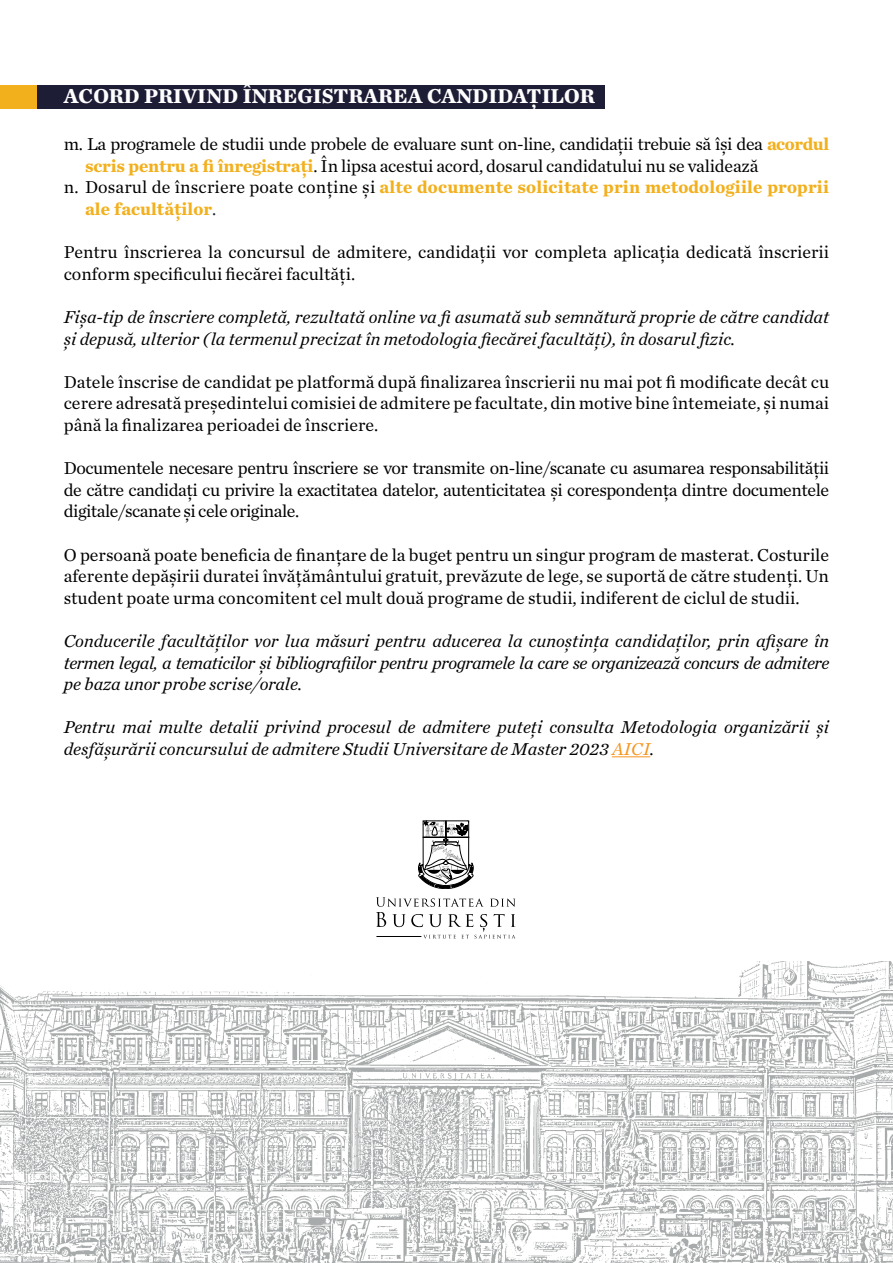
<style>
.page{position:relative;width:893px;height:1263px;background:#fff}
.page>*{position:absolute;margin:0;border:0;box-sizing:border-box;transform-origin:0 0}
.t1{font:700 21px "Chronicle Text G1";color:#fff}
.t2{font:18px/21.6px "Chronicle Text G1";color:#000;text-align:justify}
.t3{font:italic 18px/21.6px "Chronicle Text G1";color:#000}
.t4{font:700 18px "Chronicle Text G1";letter-spacing:.01em;color:#f2b01d}
.t5{font:18px "Chronicle Text G1";letter-spacing:-.025em;color:#000}
.s1{font-weight:700;color:#f2b01d}
.s2{font-weight:400;color:#000}
.s3{font-weight:400;color:#1e1d36}
.s4{color:#f7941e}
</style>
<div class="page">
<div style="left:0;top:85px;width:605px;height:23px;background:#1e1d36"></div>
<div style="left:0;top:85px;width:37px;height:23px;background:#f2b01d"></div>
<img style="left:0;top:962px;width:893px;height:301px">
<svg style="left:418px;top:820px;width:55px;height:69px"></svg>
<svg style="left:376px;top:897px;width:139px;height:41px"></svg>
<hr style="left:376px;top:936px;width:45px;height:1px;background:#000">
<hr style="left:612px;top:756px;width:38px;height:1px;background:#f7941e">
<p class="t1" style="left:64px;top:79px;width:532px">ACORD PRIVIND ÎNREGISTRAREA CANDIDAŢILOR</p>
<p class="t5" style="left:64px;top:131px;width:767px">m. La programele de studii unde probele de evaluare sunt on-line, candidaţii trebuie să își dea <span class="s1">acordul</span></p>
<p class="t2" style="left:85px;top:154px;width:675px"><span class="s1">scris pentru a fi înregistraţi</span>. În lipsa acestui acord, dosarul candidatului nu se validează</p>
<p class="t4" style="left:64px;top:173px;width:767px"><span class="s2">n. Dosarul de înscriere poate conţine și</span> alte documente solicitate prin metodologiile proprii</p>
<p class="t4" style="left:85px;top:194px;width:133px">ale facultăţilor<span class="s3">.</span></p>
<p class="t2" style="left:64px;top:240px;width:767px">Pentru înscrierea la concursul de admitere, candidaţii vor completa aplicaţia dedicată înscrierii conform specificului fiecărei facultăţi.</p>
<p class="t3" style="left:64px;top:305px;width:767px">Fișa-tip de înscriere completă, rezultată online va fi asumată sub semnătură proprie de către candidat și depusă, ulterior (la termenul precizat în metodologia fiecărei facultăţi), în dosarul fizic.</p>
<p class="t2" style="left:64px;top:370px;width:767px">Datele înscrise de candidat pe platformă după finalizarea înscrierii nu mai pot fi modificate decât cu cerere adresată președintelui comisiei de admitere pe facultate, din motive bine întemeiate, și numai până la finalizarea perioadei de înscriere.</p>
<p class="t2" style="left:64px;top:456px;width:767px">Documentele necesare pentru înscriere se vor transmite on-line/scanate cu asumarea responsabilităţii de către candidaţi cu privire la exactitatea datelor, autenticitatea și corespondenţa dintre documentele digitale/scanate și cele originale.</p>
<p class="t2" style="left:64px;top:543px;width:767px">O persoană poate beneficia de finanţare de la buget pentru un singur program de masterat. Costurile aferente depășirii duratei învăţământului gratuit, prevăzute de lege, se suportă de către studenţi. Un student poate urma concomitent cel mult două programe de studii, indiferent de ciclul de studii.</p>
<p class="t3" style="left:64px;top:629px;width:767px;text-align:justify">Conducerile facultăţilor vor lua măsuri pentru aducerea la cunoștinţa candidaţilor, prin afișare în termen legal, a tematicilor și bibliografiilor pentru programele la care se organizează concurs de admitere pe baza unor probe scrise/orale.</p>
<p class="t3" style="left:64px;top:715px;width:767px">Pentru mai multe detalii privind procesul de admitere puteţi consulta Metodologia organizării și desfășurării concursului de admitere Studii Universitare de Master 2023 <span class="s4">AICI</span>.</p>
</div>
